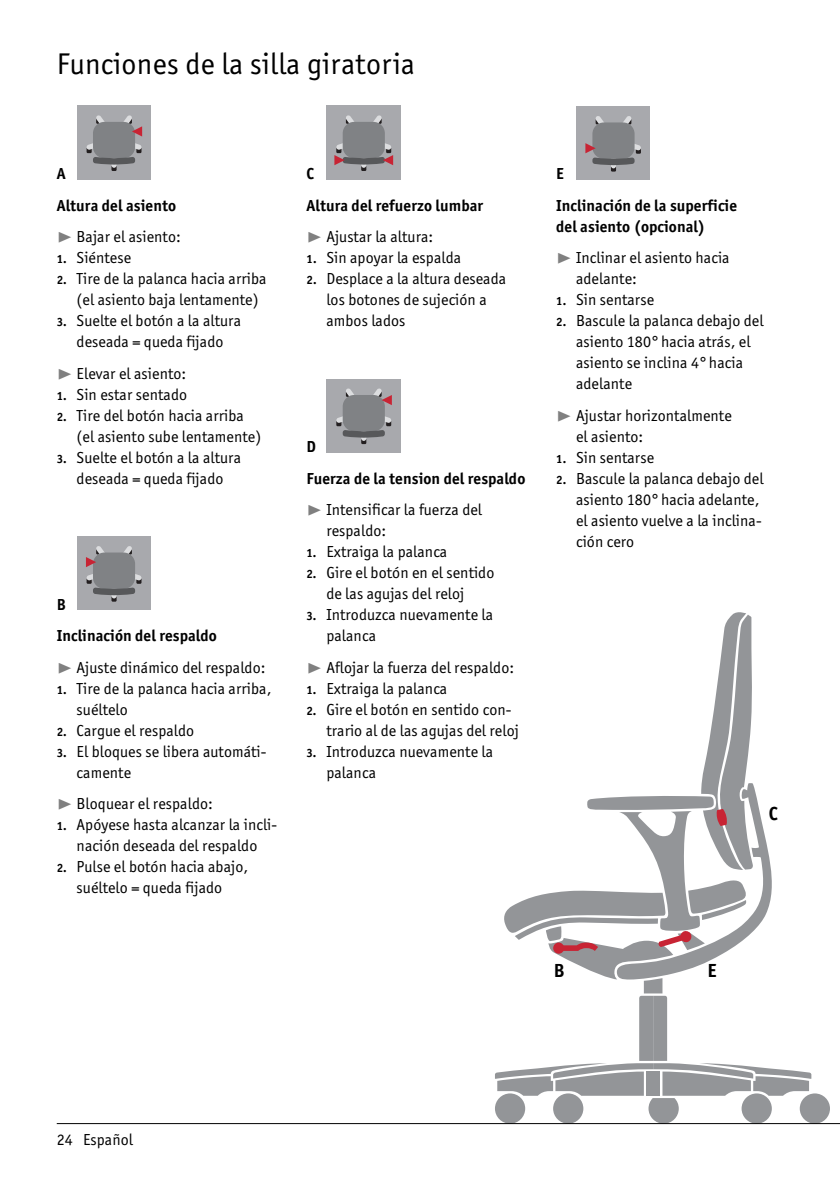
<style>
.page{position:relative;width:840px;height:1191px;background:#fff}
.page>*{position:absolute;margin:0;border:0;box-sizing:border-box;transform-origin:0 0}
.t1{font:30px "Officina San Itc T";letter-spacing:.01em;color:#000}
.t2{font:700 19px "Officina San Itc T";color:#000}
.t3{font:16px/21px "Officina San Itc T";letter-spacing:.005em;color:#000}
.t4{font:700 16px/31.6px "Officina San Itc T";letter-spacing:.005em;color:#000}
.s1{font-family:"Zeal";font-weight:400;color:#808080}
.s2{font-weight:400}
.s3{font-weight:700;font-size:12px}
.s4{font-family:"Zeal";color:#808080}
.s5{font-weight:700}
</style>
<div class="page">
<div style="left:77px;top:106px;width:73px;height:73px;background:#a8a9ad"></div>
<svg style="left:86px;top:115px;width:56px;height:56px"></svg>
<div style="left:326px;top:106px;width:74px;height:73px;background:#a8a9ad"></div>
<svg style="left:334px;top:115px;width:59px;height:56px"></svg>
<div style="left:77px;top:536px;width:73px;height:74px;background:#a8a9ad"></div>
<svg style="left:86px;top:546px;width:56px;height:55px"></svg>
<div style="left:326px;top:379px;width:74px;height:73px;background:#a8a9ad"></div>
<svg style="left:336px;top:388px;width:55px;height:56px"></svg>
<div style="left:576px;top:106px;width:73px;height:74px;background:#a8a9ad"></div>
<svg style="left:585px;top:116px;width:56px;height:56px"></svg>
<div style="left:799px;top:1093px;width:30px;height:30px;background:#939598;border-radius:50%"></div>
<svg style="left:495px;top:612px;width:315px;height:511px"></svg>
<hr style="left:57px;top:1123px;width:782px;height:1px;background:#000">
<h1 class="t1" style="left:57px;top:46px;width:359px">Funciones de la silla giratoria</h1>
<p class="t4" style="left:57px;top:158px;width:10px">A</p>
<p class="t4" style="left:306px;top:158px;width:9px">C</p>
<p class="t4" style="left:57px;top:189px;width:125px">Altura del asiento <span class="s1">®</span> <span class="s2">Bajar el asiento:</span></p>
<p class="t3" style="left:57px;top:247px;width:76px"><span class="s3">1.</span> Siéntese</p>
<p class="t3" style="left:77px;top:268px;width:191px;text-indent:-20px"><span class="s3">2.</span> Tire de la palanca hacia arriba (el asiento baja lentamente)</p>
<p class="t3" style="left:57px;top:310px;width:186px;text-align:center"><span class="s3">3.</span> Suelte el botón a la altura deseada = queda fijado</p>
<p class="t3" style="left:57px;top:363px;width:131px"><span class="s4">®</span> Elevar el asiento:</p>
<p class="t3" style="left:57px;top:384px;width:132px"><span class="s3">1.</span> Sin estar sentado</p>
<p class="t3" style="left:77px;top:405px;width:186px;text-indent:-20px"><span class="s3">2.</span> Tire del botón hacia arriba (el asiento sube lentamente)</p>
<p class="t3" style="left:57px;top:447px;width:186px;text-align:center"><span class="s3">3.</span> Suelte el botón a la altura deseada = queda fijado</p>
<p class="t4" style="left:57px;top:588px;width:11px">B</p>
<p class="t3" style="left:57px;top:620px;width:210px;line-height:31.6px"><span class="s5">Inclinación del respaldo<br></span><span class="s4">®</span> Ajuste dinámico del respaldo:</p>
<p class="t3" style="left:77px;top:678px;width:196px;text-indent:-20px"><span class="s3">1.</span> Tire de la palanca hacia arriba, suéltelo</p>
<p class="t3" style="left:57px;top:720px;width:139px"><span class="s3">2.</span> Cargue el respaldo</p>
<p class="t3" style="left:77px;top:741px;width:191px;text-indent:-20px"><span class="s3">3.</span> El bloques se libera automáti&shy;camente</p>
<p class="t3" style="left:57px;top:793px;width:158px"><span class="s4">®</span> Bloquear el respaldo:</p>
<p class="t3" style="left:57px;top:814px;width:222px;text-align:center"><span class="s3">1.</span> Apóyese hasta alcanzar la incli&shy;nación deseada del respaldo</p>
<p class="t3" style="left:57px;top:856px;width:193px;text-align:center"><span class="s3">2.</span> Pulse el botón hacia abajo, suéltelo = queda fijado</p>
<p class="t4" style="left:306px;top:189px;width:178px">Altura del refuerzo lumbar <span class="s1">®</span> <span class="s2">Ajustar la altura:</span></p>
<p class="t3" style="left:306px;top:247px;width:156px"><span class="s3">1.</span> Sin apoyar la espalda</p>
<p class="t3" style="left:326px;top:268px;width:181px;text-indent:-20px"><span class="s3">2.</span> Desplace a la altura deseada los botones de sujeción a ambos lados</p>
<p class="t4" style="left:306px;top:431px;width:11px">D</p>
<p class="t4" style="left:306px;top:462px;width:220px">Fuerza de la tension del respaldo <span class="s1">®</span> <span class="s2">Intensificar la fuerza del</span></p>
<p class="t3" style="left:326px;top:520px;width:61px">respaldo:</p>
<p class="t3" style="left:306px;top:541px;width:142px"><span class="s3">1.</span> Extraiga la palanca</p>
<p class="t3" style="left:326px;top:562px;width:169px;text-indent:-20px"><span class="s3">2.</span> Gire el botón en el sentido de las agujas del reloj</p>
<p class="t3" style="left:326px;top:604px;width:168px;text-indent:-20px"><span class="s3">3.</span> Introduzca nuevamente la palanca</p>
<p class="t3" style="left:306px;top:657px;width:209px"><span class="s4">®</span> Aflojar la fuerza del respaldo:</p>
<p class="t3" style="left:306px;top:678px;width:142px"><span class="s3">1.</span> Extraiga la palanca</p>
<p class="t3" style="left:326px;top:699px;width:194px;text-indent:-20px"><span class="s3">2.</span> Gire el botón en sentido con&shy;trario al de las agujas del reloj</p>
<p class="t3" style="left:326px;top:741px;width:168px;text-indent:-20px"><span class="s3">3.</span> Introduzca nuevamente la palanca</p>
<p class="t4" style="left:556px;top:158px;width:9px">E</p>
<p class="t4" style="left:556px;top:195px;width:182px;line-height:21px">Inclinación de la superficie del asiento (opcional)</p>
<p class="t3" style="left:575px;top:247px;width:155px;text-indent:-20px"><span class="s4">®</span> Inclinar el asiento hacia adelante:</p>
<p class="t3" style="left:556px;top:289px;width:99px"><span class="s3">1.</span> Sin sentarse</p>
<p class="t3" style="left:575px;top:310px;width:189px;text-indent:-20px"><span class="s3">2.</span> Bascule la palanca debajo del asiento 180°hacia atrás, el asiento se inclina 4°hacia adelante</p>
<p class="t3" style="left:575px;top:405px;width:157px;text-indent:-20px"><span class="s4">®</span> Ajustar horizontalmente el asiento:</p>
<p class="t3" style="left:556px;top:447px;width:99px"><span class="s3">1.</span> Sin sentarse</p>
<p class="t3" style="left:575px;top:468px;width:189px;text-indent:-20px"><span class="s3">2.</span> Bascule la palanca debajo del asiento 180°hacia adelante, el asiento vuelve a la inclina&shy;ción cero</p>
<p class="t2" style="left:768px;top:802px;width:10px">C</p>
<p class="t2" style="left:553px;top:959px;width:12px">B</p>
<p class="t2" style="left:707px;top:959px;width:11px">E</p>
<p class="t3" style="left:57px;top:1129px;width:78px">24 Español</p>
</div>
